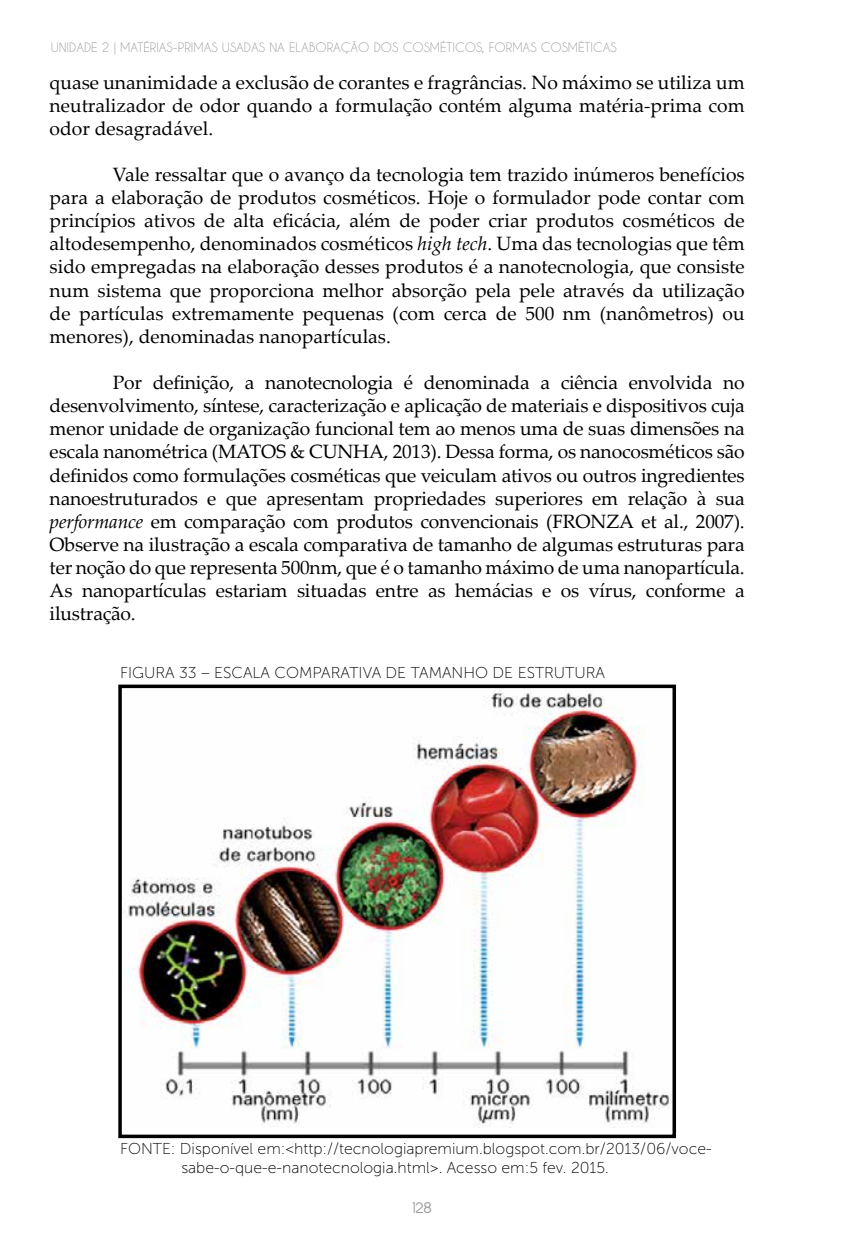
<style>
.page{position:relative;width:844px;height:1241px;background:#fff}
.page>*{position:absolute;margin:0;border:0;box-sizing:border-box;transform-origin:0 0}
.t1{font:19.25px/23.1px "Palatino Linotype";color:#000;text-align:justify}
.t2{font:17.5px "Alcefun Round";color:#9d9d9c}
.t3{font:15.75px/18.9px "Museo Sans 100";color:#000}
.t4{font:12.25px "Caviar Dreams";color:#9d9d9c}
.s1{font-style:italic}
</style>
<div class="page">
<img style="left:124px;top:689px;width:546px;height:438px">
<div style="left:118px;top:684px;width:557px;height:453px;border:4px solid #000"></div>
<p class="t4" style="left:51px;top:40px;width:567px">UNIDADE 2 | MATÉRIAS-PRIMAS USADAS NA ELABORAÇÃO DOS COSMÉTICOS, FORMAS COSMÉTICAS</p>
<p class="t1" style="left:50px;top:70px;width:696px">quase unanimidade a exclusão de corantes e fragrâncias. No máximo se utiliza um neutralizador de odor quando a formulação contém alguma matéria-prima com odor desagradável.</p>
<p class="t1" style="left:50px;top:162px;width:696px;text-indent:63px">Vale ressaltar que o avanço da tecnologia tem trazido inúmeros benefícios para a elaboração de produtos cosméticos. Hoje o formulador pode contar com princípios ativos de alta eficácia, além de poder criar produtos cosméticos de altodesempenho, denominados cosméticos <span class="s1">high tech</span>. Uma das tecnologias que têm sido empregadas na elaboração desses produtos é a nanotecnologia, que consiste num sistema que proporciona melhor absorção pela pele através da utilização de partículas extremamente pequenas (com cerca de 500 nm (nanômetros) ou menores), denominadas nanopartículas.</p>
<p class="t1" style="left:50px;top:370px;width:696px;text-indent:63px">Por definição, a nanotecnologia é denominada a ciência envolvida no desenvolvimento, síntese, caracterização e aplicação de materiais e dispositivos cuja menor unidade de organização funcional tem ao menos uma de suas dimensões na escala nanométrica (MATOS &amp; CUNHA, 2013). Dessa forma, os nanocosméticos são definidos como formulações cosméticas que veiculam ativos ou outros ingredientes nanoestruturados e que apresentam propriedades superiores em relação à sua <span class="s1">performance</span> em comparação com produtos convencionais (FRONZA et al., 2007).<br>Observe na ilustração a escala comparativa de tamanho de algumas estruturas para ter noção do que representa 500nm, que é o tamanho máximo de uma nanopartícula.<br>As nanopartículas estariam situadas entre as hemácias e os vírus, conforme a ilustração.</p>
<p class="t3" style="left:120px;top:663px;width:486px">FIGURA 33 – ESCALA COMPARATIVA DE TAMANHO DE ESTRUTURA</p>
<p class="t3" style="left:181px;top:1139px;width:531px;text-indent:-61px">FONTE: Disponível em:&lt;http://tecnologiapremium.blogspot.com.br/2013/06/voce&shy;sabe-o-que-e-nanotecnologia.html&gt;. Acesso em:5 fev. 2015.</p>
<p class="t2" style="left:412px;top:1197px;width:21px">128</p>
</div>
